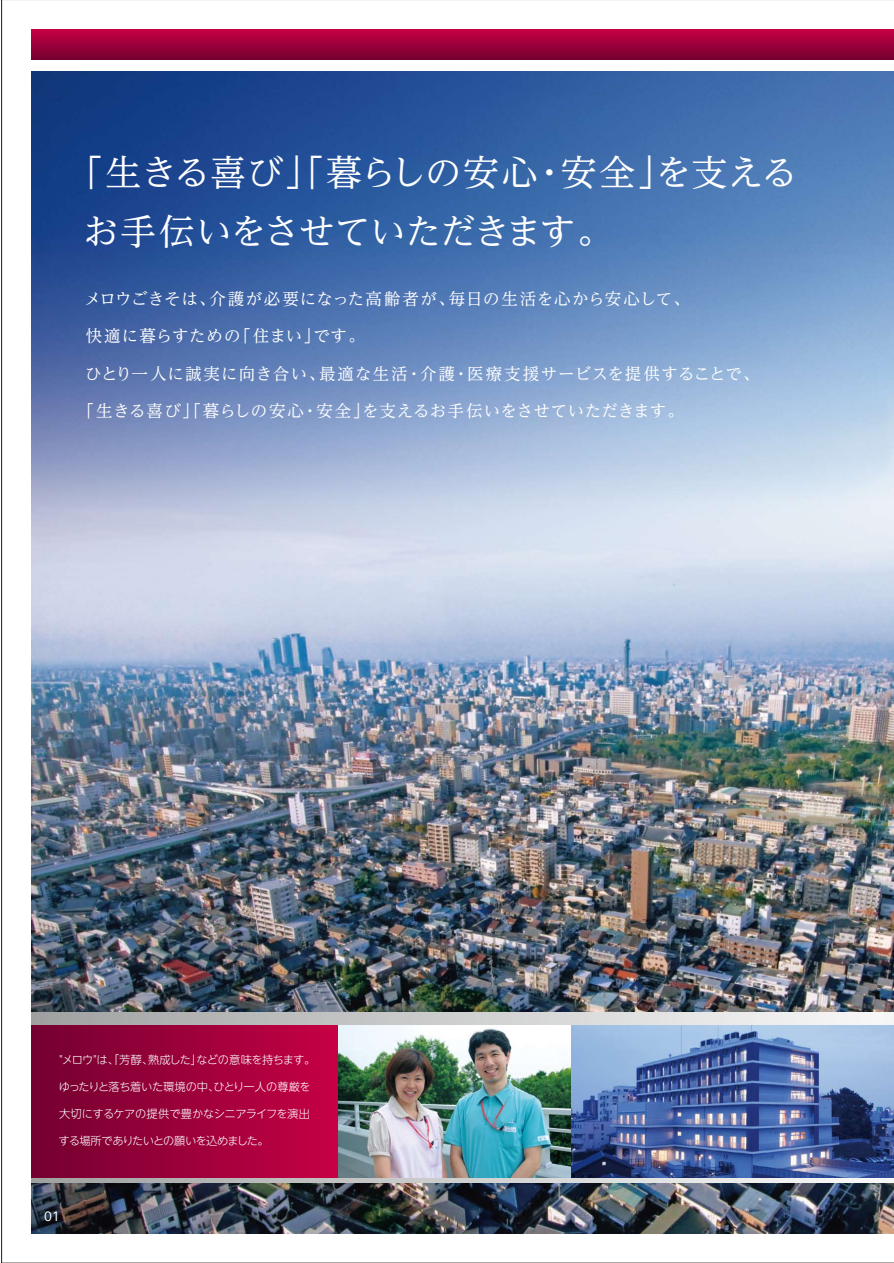
<style>
.page{position:relative;width:894px;height:1263px;background:#fff}
.page>*{position:absolute;margin:0;border:0;box-sizing:border-box;transform-origin:0 0}
.t1{font:36px/58.5px "UD Reimin Pro";letter-spacing:-.015em;color:#fff}
.t2{font:16.5px "UD Reimin Pro";letter-spacing:.045em;color:#fff}
.t3{font:16.5px "UD Reimin Pro";letter-spacing:.065em;color:#fff}
.t4{font:12px "UD Shin Go NT Pro";color:#fff}
.t5{font:300 11.25px "UD Shin Go NT Pro";letter-spacing:-.045em;color:#fff}
.t6{font:300 11.25px "UD Shin Go NT Pro";letter-spacing:-.07em;color:#fff}
</style>
<div class="page">
<img style="left:1px;top:0;width:893px;height:1262px">
<p class="t1" style="left:83px;top:142px;width:715px;text-indent:-16px">「生きる喜び」「暮らしの安心・安全」を支えるお手伝いをさせていただきます。</p>
<p class="t2" style="left:84px;top:285px;width:607px">メロウごきそは、介護が必要になった高齢者が、毎日の生活を心から安心して、</p>
<p class="t2" style="left:86px;top:322px;width:281px">快適に暮らすための「住まい」です。</p>
<p class="t3" style="left:85px;top:360px;width:676px">ひとり一人に誠実に向き合い、最適な生活・介護・医療支援サービスを提供することで、</p>
<p class="t2" style="left:78px;top:397px;width:608px">「生きる喜び」「暮らしの安心・安全」を支えるお手伝いをさせていただきます。</p>
<p class="t5" style="left:59px;top:1050px;width:258px">"メロウ"は、「芳醇、熟成した」などの意味を持ちます。</p>
<p class="t5" style="left:59px;top:1077px;width:253px">ゆったりと落ち着いた環境の中、ひとり一人の尊厳を</p>
<p class="t5" style="left:59px;top:1104px;width:252px">大切にするケアの提供で豊かなシニアライフを演出</p>
<p class="t6" style="left:59px;top:1131px;width:212px">する場所でありたいとの願いを込めました。</p>
<p class="t4" style="left:44px;top:1206px;width:17px">01</p>
</div>
